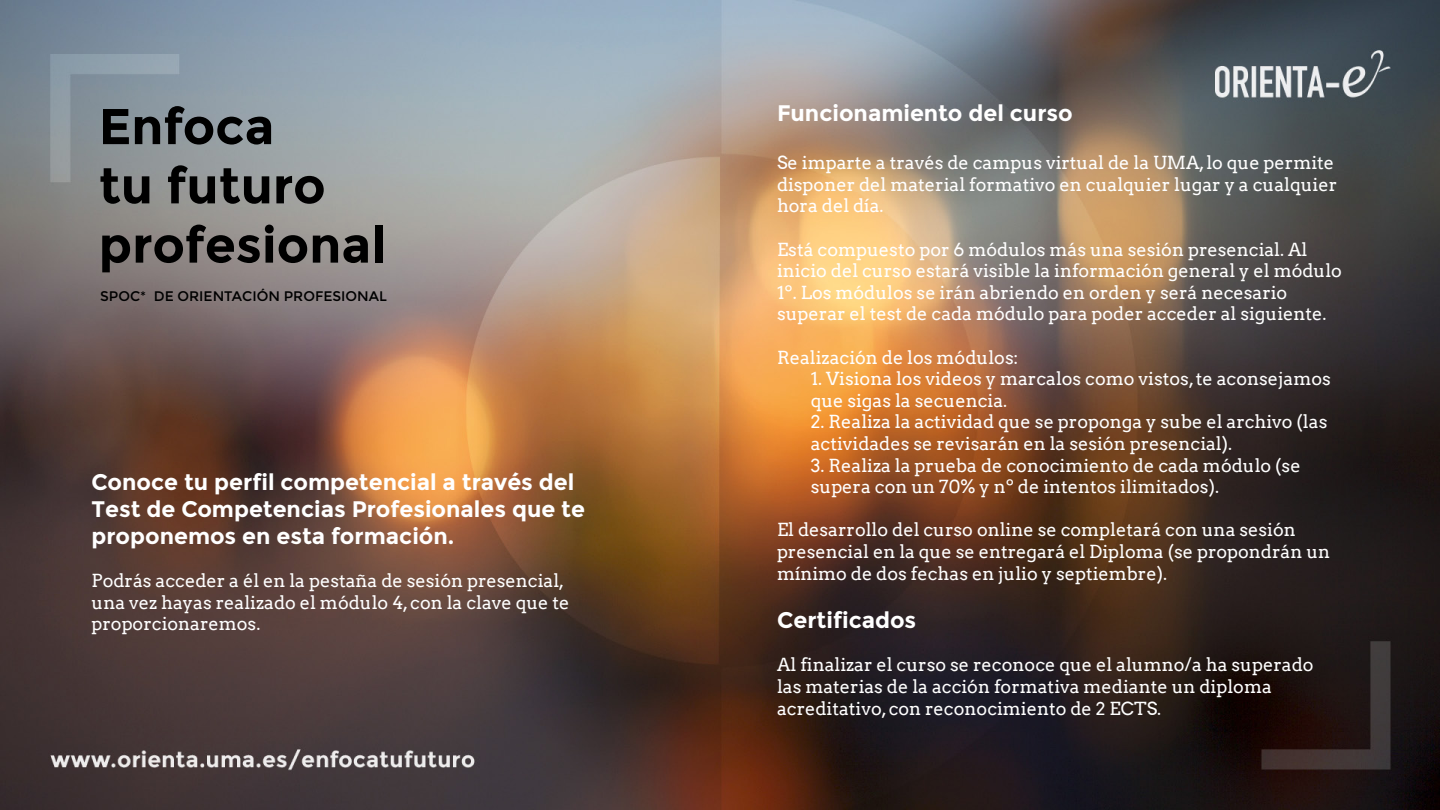
<style>
.page{position:relative;width:1440px;height:810px;background:#fff}
.page>*{position:absolute;margin:0;border:0;box-sizing:border-box;transform-origin:0 0}
.t1{font:700 50.25px "Montserrat";color:#000}
.t2{font:700 22.5px/27px "Montserrat";color:#fff}
.t3{font:18px/21.6px "Arvo";color:#fff}
.t4{font:13.88px "Montserrat";color:#000}
</style>
<div class="page">
<img style="left:0;top:0;width:1440px;height:810px">
<p class="t1" style="left:99px;top:97px;width:177px">Enfoca</p>
<p class="t1" style="left:99px;top:156px;width:229px">tu futuro</p>
<p class="t1" style="left:99px;top:215px;width:289px">profesional</p>
<p class="t4" style="left:100px;top:288px;width:288px">SPOC* DE ORIENTACIÓN PROFESIONAL</p>
<p class="t2" style="left:92px;top:468px;width:495px">Conoce tu perfil competencial a través del<br>Test de Competencias Profesionales que te proponemos en esta formación.</p>
<p class="t3" style="left:92px;top:570px;width:480px">Podrás acceder a él en la pestaña de sesión presencial, una vez hayas realizado el módulo 4, con la clave que te proporcionaremos.</p>
<p class="t2" style="left:777px;top:99px;width:297px">Funcionamiento del curso</p>
<p class="t3" style="left:777px;top:152px;width:562px">Se imparte a través de campus virtual de la UMA, lo que permite disponer del material formativo en cualquier lugar y a cualquier hora del día.</p>
<p class="t3" style="left:777px;top:238px;width:567px">Está compuesto por 6 módulos más una sesión presencial. Al inicio del curso estará visible la información general y el módulo 1º. Los módulos se irán abriendo en orden y será necesario superar el test de cada módulo para poder acceder al siguiente.</p>
<p class="t3" style="left:777px;top:346px;width:243px">Realización de los módulos:</p>
<p class="t3" style="left:811px;top:368px;width:522px">1. Visiona los videos y marcalos como vistos, te aconsejamos que sigas la secuencia.</p>
<p class="t3" style="left:811px;top:411px;width:518px">2. Realiza la actividad que se proponga y sube el archivo (las actividades se revisarán en la sesión presencial).</p>
<p class="t3" style="left:811px;top:454px;width:491px">3. Realiza la prueba de conocimiento de cada módulo (se supera con un 70% y nº de intentos ilimitados).</p>
<p class="t3" style="left:777px;top:519px;width:555px">El desarrollo del curso online se completará con una sesión presencial en la que se entregará el Diploma (se propondrán un mínimo de dos fechas en julio y septiembre).</p>
<p class="t2" style="left:777px;top:607px;width:141px">Certificados</p>
<p class="t3" style="left:777px;top:654px;width:538px">Al finalizar el curso se reconoce que el alumno/a ha superado las materias de la acción formativa mediante un diploma acreditativo, con reconocimiento de 2 ECTS.</p>
</div>
